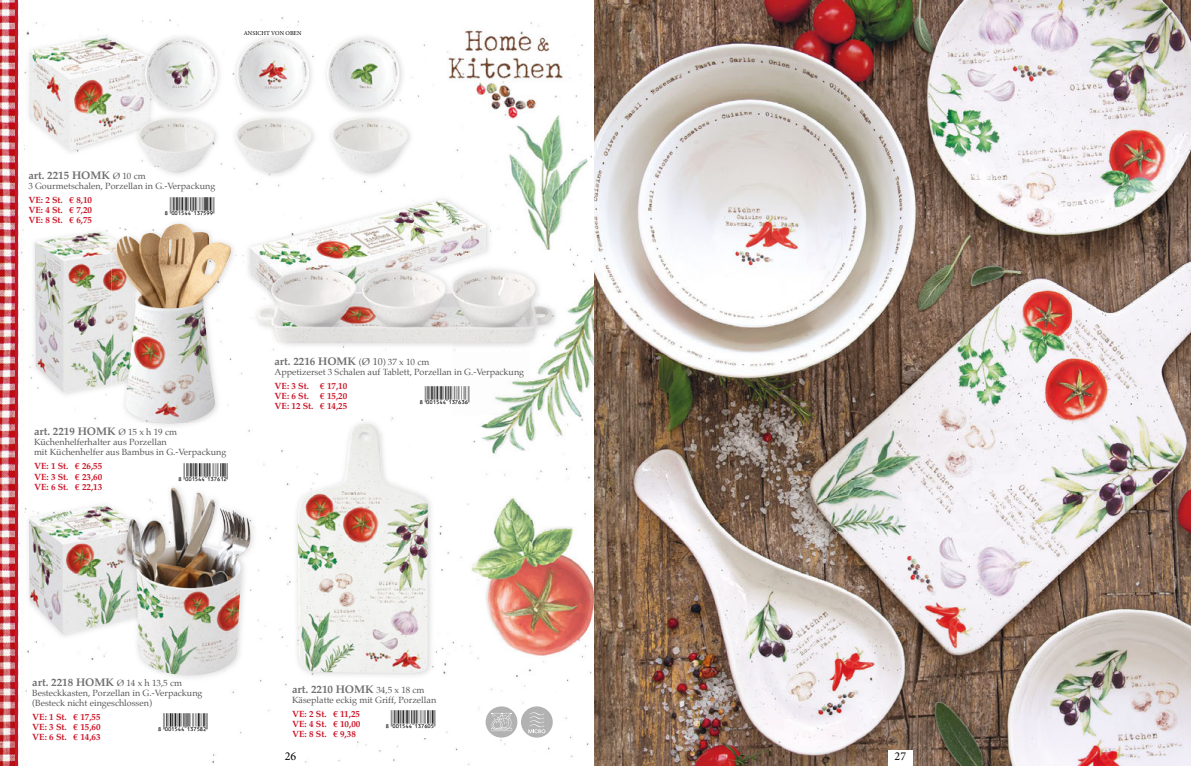
<style>
.page{position:relative;width:1191px;height:766px;background:#fff}
.page>*{position:absolute;margin:0;border:0;box-sizing:border-box;transform-origin:0 0}
.t1{font:18px "Ean Bwr P36 Tt";color:#000}
.t2{font:12px "Minion Pro";color:#000}
.t3{font:700 11px "Palatino";color:#706f6f}
.t4{font:9px/10px "Palatino";color:#575756}
.t5{font:700 9px/10px "Palatino";color:#ca1526;text-align:justify}
.t6{font:6px "Minion Pro";letter-spacing:.005em;color:#000}
.s1{font-weight:400;font-size:9px;color:#575756}
.s2{font-weight:400;font-size:10px;color:#575756}
</style>
<div class="page">
<img style="left:435px;top:487px;width:160px;height:200px">
<img style="left:0;top:0;width:29px;height:765px">
<hr style="left:15px;top:0;width:2px;height:765px;background:#ca1526">
<img style="left:454px;top:266px;width:141px;height:221px">
<img style="left:454px;top:352px;width:76px;height:62px">
<img style="left:510px;top:466px;width:19px;height:11px">
<img style="left:497px;top:111px;width:98px;height:145px">
<img style="left:595px;top:0;width:596px;height:765px">
<div style="left:28px;top:167px;width:189px;height:60px;background:#fff"></div>
<div style="left:27px;top:673px;width:186px;height:71px;background:#fff"></div>
<div style="left:289px;top:680px;width:156px;height:57px;background:#fff"></div>
<img style="left:446px;top:23px;width:128px;height:96px">
<img style="left:540px;top:112px;width:34px;height:7px">
<div style="left:521px;top:706px;width:32px;height:31px;background:#b3b2b2;border-radius:50%"></div>
<svg style="left:528px;top:712px;width:17px;height:21px"></svg>
<div style="left:485px;top:706px;width:32px;height:31px;background:#b3b2b2;border-radius:50%"></div>
<svg style="left:491px;top:713px;width:21px;height:18px"></svg>
<img style="left:296px;top:418px;width:138px;height:258px">
<img style="left:428px;top:550px;width:6px;height:34px">
<img style="left:298px;top:423px;width:130px;height:249px">
<img style="left:248px;top:199px;width:244px;height:119px">
<img style="left:249px;top:200px;width:236px;height:77px">
<img style="left:24px;top:32px;width:84px;height:124px">
<img style="left:29px;top:37px;width:111px;height:113px">
<img style="left:24px;top:500px;width:51px;height:140px">
<img style="left:29px;top:504px;width:92px;height:130px">
<img style="left:121px;top:514px;width:5px;height:105px">
<img style="left:126px;top:488px;width:124px;height:188px">
<img style="left:30px;top:230px;width:78px;height:166px">
<img style="left:35px;top:232px;width:76px;height:160px">
<img style="left:111px;top:238px;width:4px;height:145px">
<img style="left:115px;top:223px;width:116px;height:200px">
<img style="left:452px;top:266px;width:107px;height:83px">
<img style="left:452px;top:266px;width:40px;height:3px">
<img style="left:253px;top:264px;width:188px;height:48px">
<img style="left:256px;top:269px;width:297px;height:74px">
<img style="left:264px;top:130px;width:147px;height:49px">
<img style="left:134px;top:116px;width:17px;height:34px">
<img style="left:134px;top:112px;width:14px;height:18px">
<img style="left:136px;top:117px;width:272px;height:56px">
<img style="left:140px;top:53px;width:12px;height:59px">
<svg style="left:140px;top:112px;width:11px;height:4px"></svg>
<img style="left:145px;top:37px;width:256px;height:73px">
<div style="left:888px;top:750px;width:24px;height:15px;background:#fff"></div>
<p class="t6" style="left:244px;top:29px;width:59px">ANSICHT VON OBEN</p>
<p class="t3" style="left:28px;top:166px;width:119px">art. 2215 HOMK <span class="s1">Ø 10 cm</span></p>
<p class="t4" style="left:28px;top:181px;width:189px">3 Gourmetschalen, Porzellan in G.-Verpackung</p>
<p class="t5" style="left:28px;top:195px;width:65px">VE: 2 St. € 8,10<br>VE: 4 St. € 7,20<br>VE: 8 St. € 6,75</p>
<h1 class="t1" style="left:160px;top:197px;width:56px">+!0A1FE4-BDHFJJ!</h1>
<p class="t3" style="left:34px;top:422px;width:144px">art. 2219 HOMK <span class="s1">Ø 15 x h 19 cm</span></p>
<p class="t4" style="left:34px;top:437px;width:194px">Küchenhelferhalter aus Porzellan<br>mit Küchenhelfer aus Bambus in G.-Verpackung</p>
<p class="t5" style="left:34px;top:461px;width:70px">VE: 1 St. € 26,55<br>VE: 3 St. € 23,60<br>VE: 6 St. € 22,13</p>
<h1 class="t1" style="left:173px;top:462px;width:56px">+!0A1FE4-BDHGBC!</h1>
<p class="t3" style="left:274px;top:352px;width:156px">art. 2216 HOMK <span class="s1">(</span><span class="s2">Ø 10</span><span class="s1">) 37 x 10 cm</span></p>
<p class="t4" style="left:274px;top:367px;width:251px">Appetizerset 3 Schalen auf Tablett, Porzellan in G.-Verpackung</p>
<p class="t5" style="left:274px;top:381px;width:36px">VE: 3 St.</p>
<p class="t5" style="left:320px;top:381px;width:28px">€ 17,10</p>
<p class="t5" style="left:274px;top:391px;width:36px">VE: 6 St.</p>
<h1 class="t1" style="left:415px;top:386px;width:56px">+!0A1FE4-BDHGDG!</h1>
<p class="t5" style="left:274px;top:391px;width:74px;text-align:right">€ 15,20<br>VE: 12 St. € 14,25</p>
<p class="t3" style="left:32px;top:672px;width:151px">art. 2218 HOMK <span class="s1">Ø 14 x h 13,5 cm</span></p>
<p class="t4" style="left:32px;top:687px;width:172px">Besteckkasten, Porzellan in G.-Verpackung (Besteck nicht eingeschlossen)</p>
<p class="t5" style="left:32px;top:711px;width:70px">VE: 1 St. € 17,55<br>VE: 3 St. € 15,60<br>VE: 6 St. € 14,63</p>
<h1 class="t1" style="left:153px;top:713px;width:56px">+!0A1FE4-BDHFIC!</h1>
<p class="t3" style="left:292px;top:679px;width:134px">art. 2210 HOMK <span class="s1">34,5 x 18 cm</span></p>
<p class="t4" style="left:292px;top:694px;width:146px">Käseplatte eckig mit Griff, Porzellan</p>
<p class="t5" style="left:292px;top:708px;width:70px">VE: 2 St. € 11,25<br>VE: 4 St. € 10,00<br>VE: 8 St. € 9,38</p>
<h1 class="t1" style="left:381px;top:709px;width:56px">+!0A1FE4-BDHGAF!</h1>
<h2 class="t2" style="left:285px;top:748px;width:13px">26</h2>
<h2 class="t2" style="left:894px;top:748px;width:13px">27</h2>
</div>
